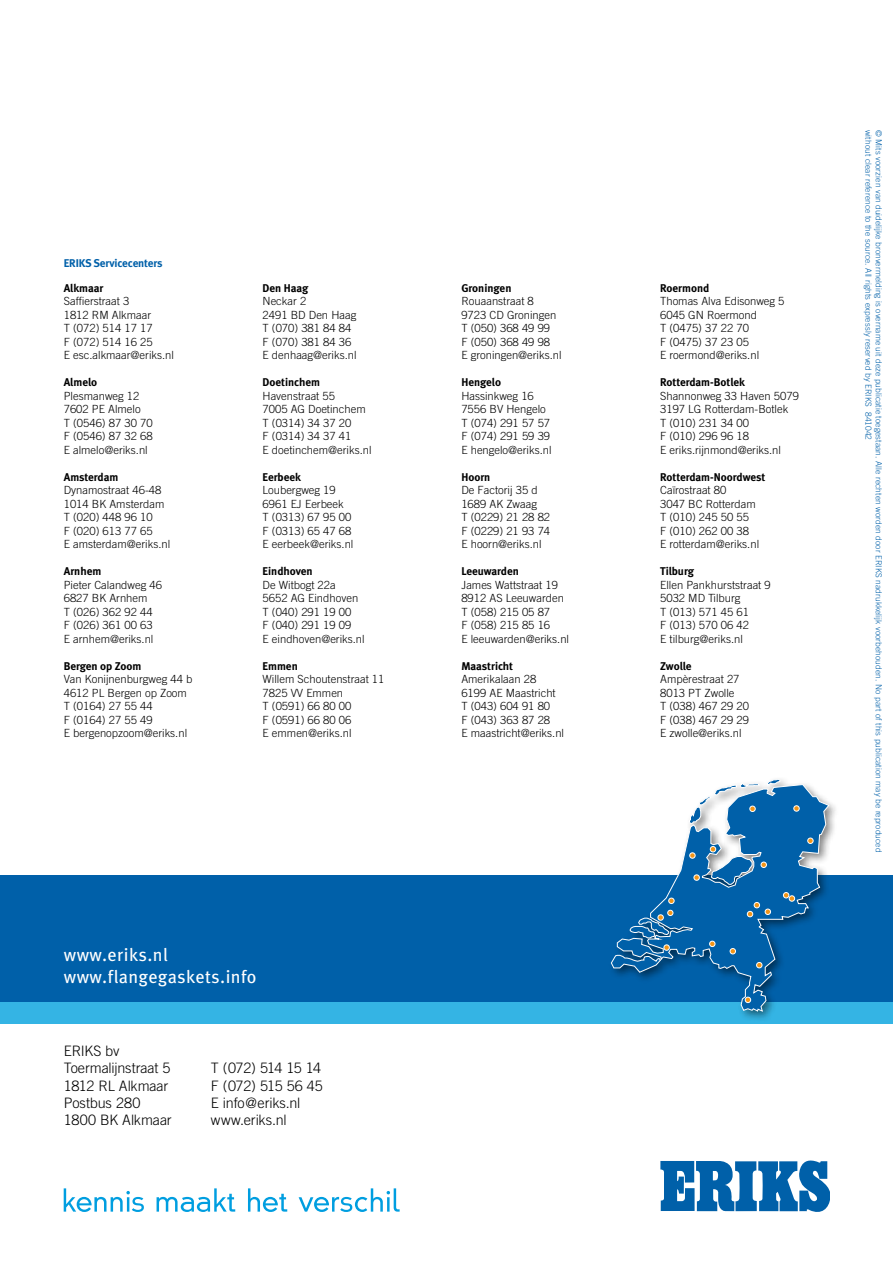
<style>
.page{position:relative;width:893px;height:1263px;background:#fff}
.page>*{position:absolute;margin:0;border:0;box-sizing:border-box;transform-origin:0 0}
.t1{font:18px/21.6px "Meta";letter-spacing:.025em;color:#fff}
.t2{font:300 14.4px/17.2px "Trade Gothic";letter-spacing:-.01em;color:#000}
.t3{font:300 11.25px/13.5px "Trade Gothic";color:#000}
.t4{font:700 11.25px "Meta";color:#000}
.t5{font:700 11.25px "Meta";letter-spacing:-.01em;color:#0060a9}
.t6{font:300 8.4px "Trade Gothic LT Std";letter-spacing:.01em;color:#0060a9}
</style>
<div class="page">
<div style="left:0;top:875px;width:893px;height:128px;background:#0060a9"></div>
<div style="left:0;top:1002px;width:893px;height:21px;background:#34b4e4"></div>
<div style="left:607px;top:775px;width:286px;height:488px;background:#000;opacity:.5"></div>
<svg style="left:617px;top:784px;width:213px;height:228px"></svg>
<svg style="left:767px;top:778px;width:13px;height:8px"></svg>
<svg style="left:689px;top:852px;width:6px;height:6px"></svg>
<svg style="left:668px;top:898px;width:6px;height:6px"></svg>
<svg style="left:709px;top:941px;width:6px;height:6px"></svg>
<svg style="left:756px;top:962px;width:6px;height:6px"></svg>
<svg style="left:745px;top:997px;width:6px;height:6px"></svg>
<svg style="left:793px;top:805px;width:6px;height:6px"></svg>
<svg style="left:688px;top:782px;width:72px;height:42px"></svg>
<svg style="left:783px;top:892px;width:12px;height:9px"></svg>
<svg style="left:694px;top:874px;width:6px;height:6px"></svg>
<svg style="left:761px;top:862px;width:6px;height:6px"></svg>
<svg style="left:730px;top:948px;width:6px;height:6px"></svg>
<svg style="left:630px;top:910px;width:43px;height:28px"></svg>
<svg style="left:710px;top:846px;width:43px;height:39px"></svg>
<svg style="left:807px;top:838px;width:6px;height:6px"></svg>
<svg style="left:747px;top:902px;width:24px;height:15px"></svg>
<svg style="left:611px;top:944px;width:59px;height:29px"></svg>
<svg style="left:660px;top:1160px;width:169px;height:52px"></svg>
<svg style="left:248px;top:1188px;width:39px;height:24px"></svg>
<svg style="left:157px;top:1188px;width:78px;height:24px"></svg>
<svg style="left:64px;top:1188px;width:80px;height:24px"></svg>
<svg style="left:299px;top:1188px;width:101px;height:24px"></svg>
<p class="t5" style="left:64px;top:256px;width:100px">ERIKS Servicecenters</p>
<p class="t4" style="left:64px;top:281px;width:41px">Alkmaar</p>
<p class="t3" style="left:64px;top:294px;width:112px">Saffierstraat 3<br>1812 RM Alkmaar<br>T (072) 514 17 17<br>F (072) 514 16 25<br>E esc.alkmaar@eriks.nl</p>
<p class="t4" style="left:64px;top:376px;width:35px">Almelo</p>
<p class="t3" style="left:64px;top:389px;width:90px">Plesmanweg 12<br>7602 PE Almelo<br>T (0546) 87 30 70<br>F (0546) 87 32 68<br>E almelo@eriks.nl</p>
<p class="t4" style="left:64px;top:470px;width:56px">Amsterdam</p>
<p class="t3" style="left:64px;top:483px;width:108px">Dynamostraat 46-48<br>1014 BK Amsterdam<br>T (020) 448 96 10<br>F (020) 613 77 65<br>E amsterdam@eriks.nl</p>
<p class="t4" style="left:64px;top:565px;width:39px">Arnhem</p>
<p class="t3" style="left:64px;top:578px;width:100px">Pieter Calandweg 46<br>6827 BK Arnhem<br>T (026) 362 92 44<br>F (026) 361 00 63<br>E arnhem@eriks.nl</p>
<p class="t4" style="left:64px;top:659px;width:79px">Bergen op Zoom</p>
<p class="t3" style="left:64px;top:672px;width:130px">Van Konijnenburgweg 44 b<br>4612 PL Bergen op Zoom<br>T (0164) 27 55 44<br>F (0164) 27 55 49<br>E bergenopzoom@eriks.nl</p>
<p class="t4" style="left:263px;top:281px;width:47px">Den Haag</p>
<p class="t3" style="left:263px;top:294px;width:96px">Neckar 2<br>2491 BD Den Haag<br>T (070) 381 84 84<br>F (070) 381 84 36<br>E denhaag@eriks.nl</p>
<p class="t4" style="left:263px;top:376px;width:59px">Doetinchem</p>
<p class="t3" style="left:263px;top:389px;width:111px">Havenstraat 55<br>7005 AG Doetinchem<br>T (0314) 34 37 20<br>F (0314) 34 37 41<br>E doetinchem@eriks.nl</p>
<p class="t4" style="left:263px;top:470px;width:40px">Eerbeek</p>
<p class="t3" style="left:263px;top:483px;width:92px">Loubergweg 19<br>6961 EJ Eerbeek<br>T (0313) 67 95 00<br>F (0313) 65 47 68<br>E eerbeek@eriks.nl</p>
<p class="t4" style="left:263px;top:565px;width:52px">Eindhoven</p>
<p class="t3" style="left:263px;top:578px;width:104px">De Witbogt 22a<br>5652 AG Eindhoven<br>T (040) 291 19 00<br>F (040) 291 19 09<br>E eindhoven@eriks.nl</p>
<p class="t4" style="left:263px;top:659px;width:37px">Emmen</p>
<p class="t3" style="left:263px;top:672px;width:123px">Willem Schoutenstraat 11<br>7825 VV Emmen<br>T (0591) 66 80 00<br>F (0591) 66 80 06<br>E emmen@eriks.nl</p>
<p class="t4" style="left:461px;top:281px;width:52px">Groningen</p>
<p class="t3" style="left:461px;top:294px;width:102px">Rouaanstraat 8<br>9723 CD Groningen<br>T (050) 368 49 99<br>F (050) 368 49 98<br>E groningen@eriks.nl</p>
<p class="t4" style="left:461px;top:376px;width:41px">Hengelo</p>
<p class="t3" style="left:461px;top:389px;width:92px">Hassinkweg 16<br>7556 BV Hengelo<br>T (074) 291 57 57<br>F (074) 291 59 39<br>E hengelo@eriks.nl</p>
<p class="t4" style="left:461px;top:470px;width:31px">Hoorn</p>
<p class="t3" style="left:461px;top:483px;width:90px">De Factorij 35 d<br>1689 AK Zwaag<br>T (0229) 21 28 82<br>F (0229) 21 93 74<br>E hoorn@eriks.nl</p>
<p class="t4" style="left:461px;top:565px;width:59px">Leeuwarden</p>
<p class="t3" style="left:461px;top:578px;width:109px">James Wattstraat 19<br>8912 AS Leeuwarden<br>T (058) 215 05 87<br>F (058) 215 85 16<br>E leeuwarden@eriks.nl</p>
<p class="t4" style="left:461px;top:659px;width:53px">Maastricht</p>
<p class="t3" style="left:461px;top:672px;width:104px">Amerikalaan 28<br>6199 AE Maastricht<br>T (043) 604 91 80<br>F (043) 363 87 28<br>E maastricht@eriks.nl</p>
<h1 class="t1" style="left:64px;top:944px;width:194px">www.eriks.nl www.flangegaskets.info</h1>
<p class="t2" style="left:64px;top:1042px;width:109px">ERIKS bv<br>Toermalijnstraat 5<br>1812 RL Alkmaar<br>Postbus 280<br>1800 BK Alkmaar</p>
<p class="t2" style="left:211px;top:1059px;width:114px">T (072) 514 15 14<br>F (072) 515 56 45<br>E info@eriks.nl www.eriks.nl</p>
<p class="t4" style="left:660px;top:281px;width:51px">Roermond</p>
<p class="t3" style="left:660px;top:294px;width:126px">Thomas Alva Edisonweg 5<br>6045 GN Roermond<br>T (0475) 37 22 70<br>F (0475) 37 23 05<br>E roermond@eriks.nl</p>
<p class="t4" style="left:660px;top:376px;width:86px">Rotterdam-Botlek</p>
<p class="t3" style="left:660px;top:389px;width:140px">Shannonweg 33 Haven 5079<br>3197 LG Rotterdam-Botlek<br>T (010) 231 34 00<br>F (010) 296 96 18<br>E eriks.rijnmond@eriks.nl</p>
<p class="t4" style="left:660px;top:470px;width:107px">Rotterdam-Noordwest</p>
<p class="t3" style="left:660px;top:483px;width:100px">Caïrostraat 80<br>3047 BC Rotterdam<br>T (010) 245 50 55<br>F (010) 262 00 38<br>E rotterdam@eriks.nl</p>
<p class="t4" style="left:660px;top:565px;width:35px">Tilburg</p>
<p class="t3" style="left:660px;top:578px;width:112px">Ellen Pankhurststraat 9<br>5032 MD Tilburg<br>T (013) 571 45 61<br>F (013) 570 06 42<br>E tilburg@eriks.nl</p>
<p class="t4" style="left:660px;top:659px;width:33px">Zwolle</p>
<p class="t3" style="left:660px;top:672px;width:90px">Ampèrestraat 27<br>8013 PT Zwolle<br>T (038) 467 29 20<br>F (038) 467 29 29<br>E zwolle@eriks.nl</p>
<p class="t6" style="left:873px;top:130px;width:312px;rotate:90deg">without clear reference to the source. All rights expressly reserved by ERIKS 841042</p>
<p class="t6" style="left:884px;top:130px;width:724px;rotate:90deg">© Mits voorzien van duidelijke bronvermelding is overname uit deze publicatie toegestaan. Alle rechten worden door ERIKS nadrukkelijk voorbehouden. No part of this publication may be reproduced</p>
</div>
